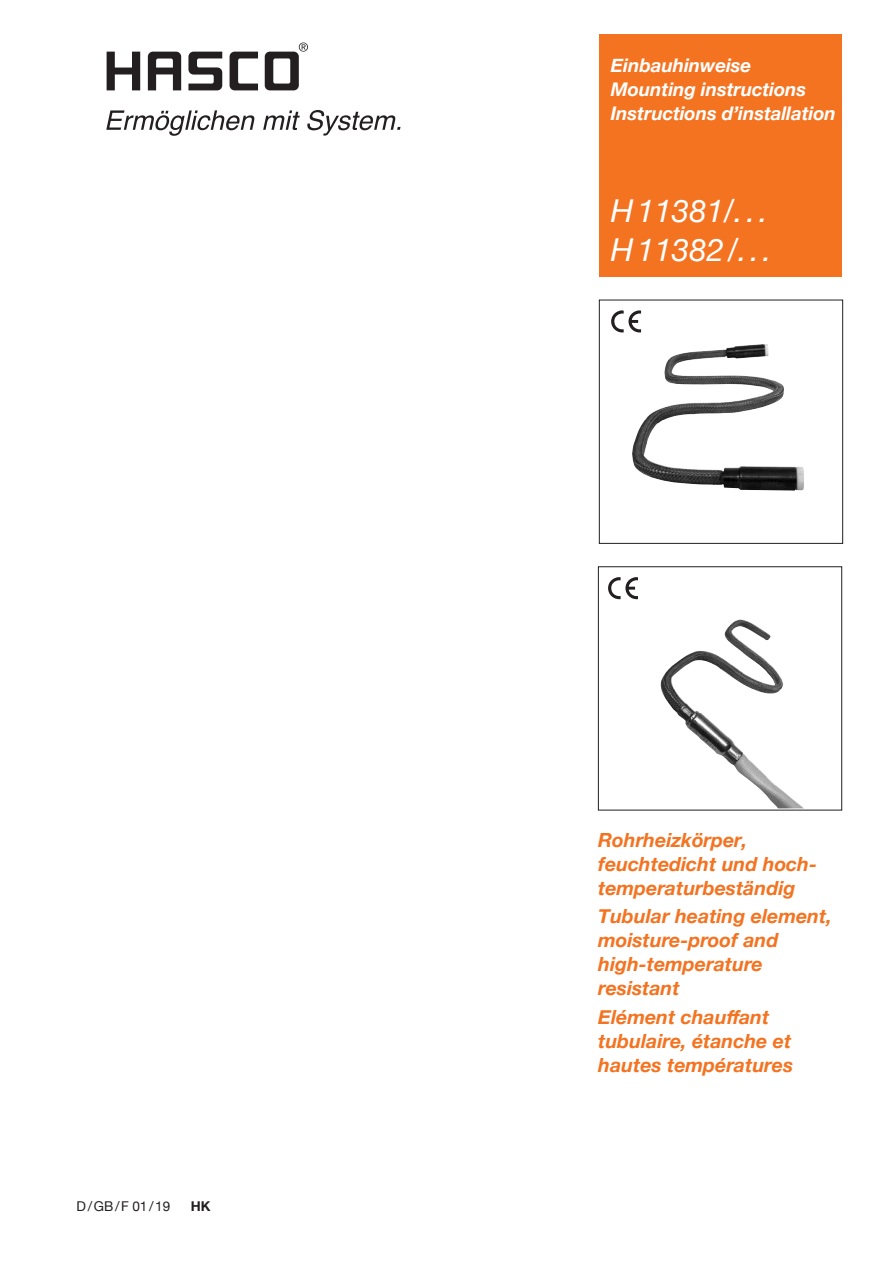
<style>
.page{position:relative;width:893px;height:1263px;background:#fff}
.page>*{position:absolute;margin:0;border:0;box-sizing:border-box;transform-origin:0 0}
.t1{font:italic 31.5px/39px "Helvetica Neue";letter-spacing:-.005em;color:#fff}
.Zwischenüberschrift{font:italic 700 19.5px/24px "Helvetica Neue";color:#f47321}
.t2{font:italic 700 18.75px "Helvetica Neue";letter-spacing:-.005em;color:#fff}
.t3{font:13.5px "Helvetica Neue";color:#231f20}
.t4{font:700 13.5px "Helvetica Neue";color:#231f20}
</style>
<div class="page">
<svg style="left:107px;top:52px;width:33px;height:38px"></svg>
<svg style="left:230px;top:52px;width:28px;height:38px"></svg>
<svg style="left:265px;top:43px;width:43px;height:47px"></svg>
<svg style="left:188px;top:52px;width:34px;height:38px"></svg>
<svg style="left:148px;top:52px;width:33px;height:38px"></svg>
<svg style="left:106px;top:110px;width:148px;height:26px"></svg>
<svg style="left:263px;top:110px;width:37px;height:20px"></svg>
<svg style="left:307px;top:110px;width:93px;height:26px"></svg>
<div style="left:599px;top:34px;width:243px;height:243px;background:#f47321"></div>
<svg style="left:611px;top:310px;width:30px;height:22px"></svg>
<img style="left:632px;top:344px;width:172px;height:147px">
<div style="left:599px;top:300px;width:244px;height:244px;border:1px solid #231f20"></div>
<img style="left:660px;top:622px;width:144px;height:186px">
<div style="left:598px;top:566px;width:244px;height:244px;border:1px solid #231f20"></div>
<svg style="left:608px;top:577px;width:30px;height:22px"></svg>
<p class="t3" style="left:77px;top:1196px;width:95px">D/GB/F 01/19</p>
<p class="t4" style="left:191px;top:1195px;width:21px">HK</p>
<p class="t2" style="left:611px;top:50px;width:142px">Einbauhinweise</p>
<p class="t2" style="left:611px;top:74px;width:197px">Mounting instructions</p>
<p class="t2" style="left:611px;top:98px;width:226px">Instructions d’installation</p>
<p class="t1" style="left:611px;top:193px;width:162px">H11381/...<br>H11382/...</p>
<p class="Zwischenüberschrift" style="left:598px;top:829px;width:220px">Rohrheizkörper, feuchtedicht und hoch&shy;temperaturbeständig</p>
<p class="Zwischenüberschrift" style="left:598px;top:905px;width:235px">Tubular heating element, moisture-proof and high-temperature resistant</p>
<p class="Zwischenüberschrift" style="left:598px;top:1005px;width:196px">Elément chauffant tubulaire, étanche et hautes températures</p>
</div>
